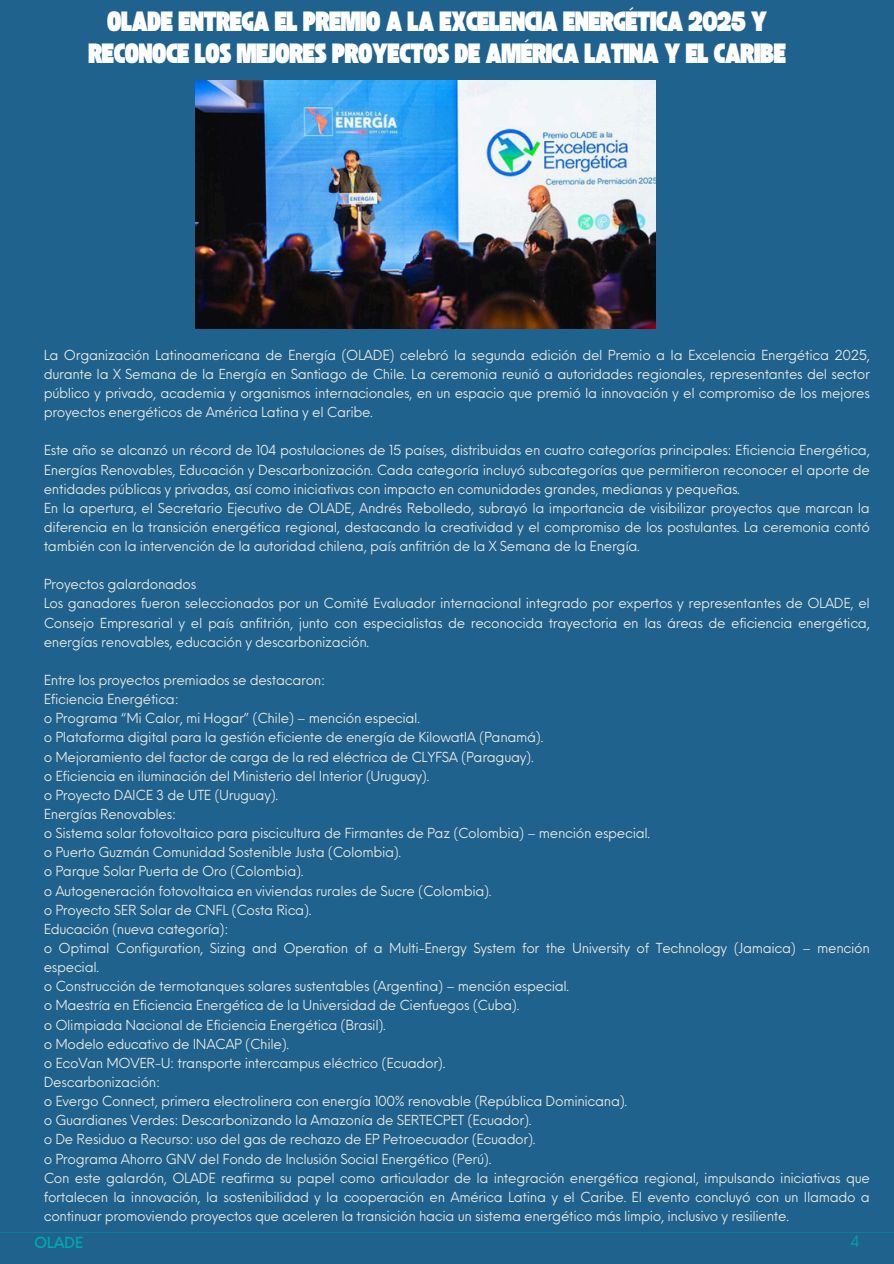
<style>
.page{position:relative;width:894px;height:1264px;background:#fff}
.page>*{position:absolute;margin:0;border:0;box-sizing:border-box;transform-origin:0 0}
.t1{font:19.5px/31.5px "TAN St Canard Display";letter-spacing:-.02em;color:#fff;text-align:center}
.t2{font:500 15px "Neue Einstellung";letter-spacing:-.025em;color:#00a8a8}
.t3{font:15px "Neue Einstellung";color:#00a8a8}
.t4{font:13.5px/19.2px "Neue Einstellung";letter-spacing:-.025em;color:#f4f0e6}
</style>
<div class="page">
<div style="left:0;top:0;width:893px;height:1263px;background:#1f628e"></div>
<hr style="left:0;top:1231px;width:893px;height:1px;background:#00a8a8">
<img style="left:196px;top:81px;width:459px;height:247px">
<h1 class="t1" style="left:88px;top:8px;width:698px">OLADE ENTREGA EL PREMIO A LA EXCELENCIA ENERGÉTICA 2025 Y<br>RECONOCE LOS MEJORES PROYECTOS DE AMÉRICA LATINA Y EL CARIBE</h1>
<p class="t4" style="left:44px;top:344px;width:827px;text-align:justify">La Organización Latinoamericana de Energía (OLADE) celebró la segunda edición del Premio a la Excelencia Energética 2025, durante la X Semana de la Energía en Santiago de Chile. La ceremonia reunió a autoridades regionales, representantes del sector público y privado, academia y organismos internacionales, en un espacio que premió la innovación y el compromiso de los mejores proyectos energéticos de América Latina y el Caribe.</p>
<p class="t4" style="left:44px;top:439px;width:827px">Este año se alcanzó un récord de 104 postulaciones de 15 países, distribuidas en cuatro categorías principales: Eficiencia Energética, Energías Renovables, Educación y Descarbonización. Cada categoría incluyó subcategorías que permitieron reconocer el aporte de entidades públicas y privadas, así como iniciativas con impacto en comunidades grandes, medianas y pequeñas.<br>En la apertura, el Secretario Ejecutivo de OLADE, Andrés Rebolledo, subrayó la importancia de visibilizar proyectos que marcan la diferencia en la transición energética regional, destacando la creatividad y el compromiso de los postulantes. La ceremonia contó también con la intervención de la autoridad chilena, país anfitrión de la X Semana de la Energía.</p>
<p class="t4" style="left:44px;top:573px;width:827px">Proyectos galardonados<br>Los ganadores fueron seleccionados por un Comité Evaluador internacional integrado por expertos y representantes de OLADE, el Consejo Empresarial y el país anfitrión, junto con especialistas de reconocida trayectoria en las áreas de eficiencia energética, energías renovables, educación y descarbonización.</p>
<p class="t4" style="left:44px;top:669px;width:827px">Entre los proyectos premiados se destacaron:<br>Eficiencia Energética:<br>o Programa “Mi Calor, mi Hogar” (Chile) – mención especial.<br>o Plataforma digital para la gestión eficiente de energía de KilowatIA (Panamá).<br>o Mejoramiento del factor de carga de la red eléctrica de CLYFSA (Paraguay).<br>o Eficiencia en iluminación del Ministerio del Interior (Uruguay).<br>o Proyecto DAICE 3 de UTE (Uruguay).<br>Energías Renovables:<br>o Sistema solar fotovoltaico para piscicultura de Firmantes de Paz (Colombia) – mención especial.<br>o Puerto Guzmán Comunidad Sostenible Justa (Colombia).<br>o Parque Solar Puerta de Oro (Colombia).<br>o Autogeneración fotovoltaica en viviendas rurales de Sucre (Colombia).<br>o Proyecto SER Solar de CNFL (Costa Rica).<br>Educación (nueva categoría):<br>o Optimal Configuration, Sizing and Operation of a Multi-Energy System for the University of Technology (Jamaica) – mención especial.<br>o Construcción de termotanques solares sustentables (Argentina) – mención especial.<br>o Maestría en Eficiencia Energética de la Universidad de Cienfuegos (Cuba).<br>o Olimpiada Nacional de Eficiencia Energética (Brasil).<br>o Modelo educativo de INACAP (Chile).<br>o EcoVan MOVER-U: transporte intercampus eléctrico (Ecuador).<br>Descarbonización:<br>o Evergo Connect, primera electrolinera con energía 100% renovable (República Dominicana).<br>o Guardianes Verdes: Descarbonizando la Amazonía de SERTECPET (Ecuador).<br>o De Residuo a Recurso: uso del gas de rechazo de EP Petroecuador (Ecuador).<br>o Programa Ahorro GNV del Fondo de Inclusión Social Energético (Perú).<br>Con este galardón, OLADE reafirma su papel como articulador de la integración energética regional, impulsando iniciativas que fortalecen la innovación, la sostenibilidad y la cooperación en América Latina y el Caribe. El evento concluyó con un llamado a continuar promoviendo proyectos que aceleren la transición hacia un sistema energético más limpio, inclusivo y resiliente.</p>
<p class="t2" style="left:34px;top:1229px;width:51px">OLADE</p>
<p class="t3" style="left:850px;top:1228px;width:11px">4</p>
</div>
